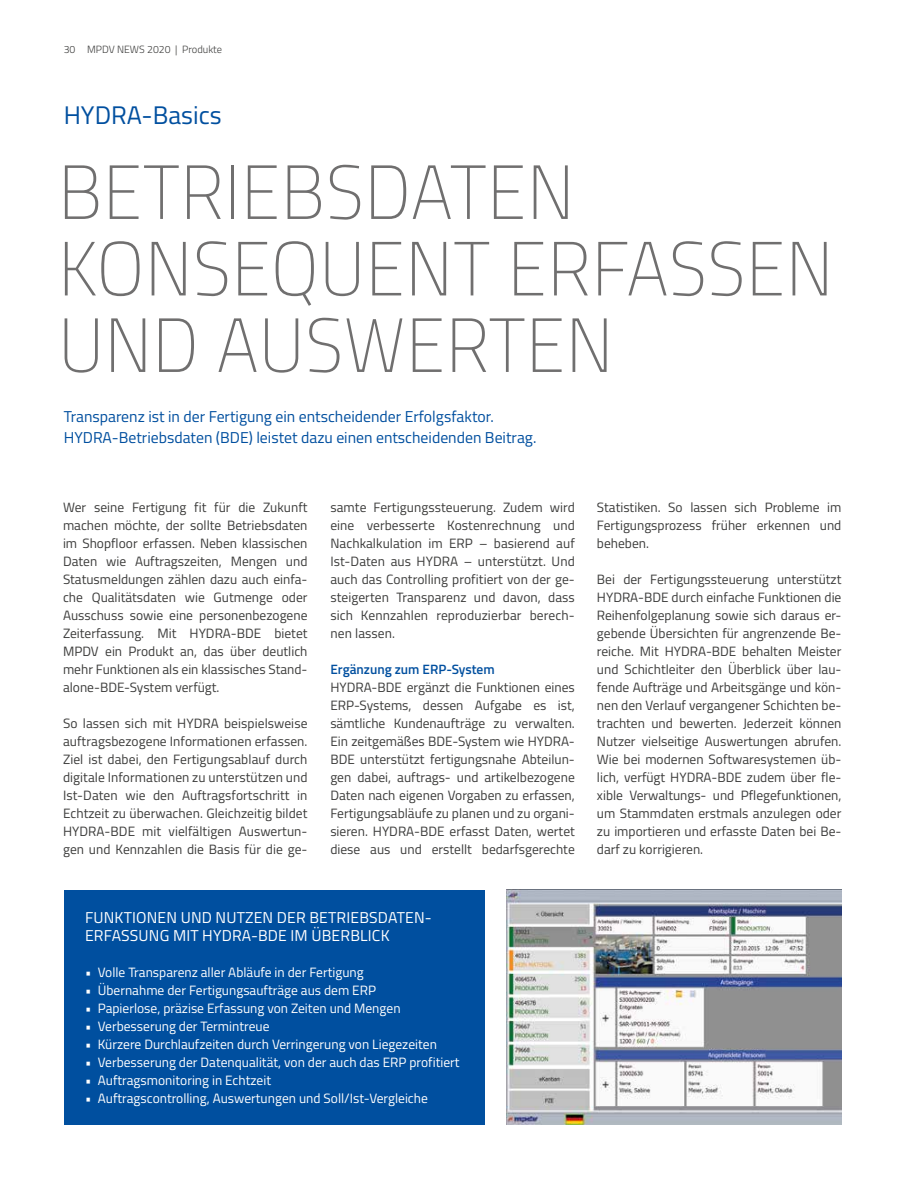
<style>
.page{position:relative;width:918px;height:1188px;background:#fff}
.page>*{position:absolute;margin:0;border:0;box-sizing:border-box;transform-origin:0 0}
.t1{font:76.5px/76.5px "Titillium Thin Upright";letter-spacing:.01em;color:#706f6f}
.t2{font:25.5px "Titillium";color:#004f9f}
.t3{font:15.75px/20.2px "Titillium";color:#004f9f}
.t4{font:15.75px/18px "Titillium";letter-spacing:.01em;color:#fff}
.t5{font:13.5px/18px "Titillium";color:#3c3c3b;text-align:justify}
.t6{font:13.5px "Titillium";color:#fff}
.t7{font:600 13.5px "Titillium";color:#004f9f}
.t8{font:300 10.5px "Titillium";color:#3c3c3b}
</style>
<div class="page">
<div style="left:64px;top:890px;width:421px;height:234px;background:#004f9f"></div>
<img style="left:507px;top:890px;width:334px;height:234px">
<p class="t8" style="left:64px;top:41px;width:160px">30 MPDV NEWS 2020 | Produkte</p>
<h2 class="t2" style="left:64px;top:96px;width:159px">HYDRA-Basics</h2>
<h1 class="t1" style="left:58px;top:150px;width:776px">BETRIEBSDATEN<br>KONSEQUENT ERFASSEN<br>UND AUSWERTEN</h1>
<p class="t3" style="left:64px;top:406px;width:474px">Transparenz ist in der Fertigung ein entscheidender Erfolgsfaktor.<br>HYDRA-Betriebsdaten (BDE) leistet dazu einen entscheidenden Beitrag.</p>
<p class="t5" style="left:63px;top:498px;width:246px">Wer seine Fertigung fit für die Zukunft machen möchte, der sollte Betriebsdaten im Shopfloor erfassen. Neben klassischen Daten wie Auftragszeiten, Mengen und Statusmeldungen zählen dazu auch einfa&shy;che Qualitätsdaten wie Gutmenge oder Ausschuss sowie eine personenbezogene Zeiterfassung. Mit HYDRA-BDE bietet MPDV ein Produkt an, das über deutlich mehr Funktionen als ein klassisches Stand&shy;alone-BDE-System verfügt.</p>
<p class="t5" style="left:63px;top:714px;width:246px">So lassen sich mit HYDRA beispielsweise auftragsbezogene Informationen erfassen.<br>Ziel ist dabei, den Fertigungsablauf durch digitale Informationen zu unterstützen und Ist-Daten wie den Auftragsfortschritt in Echtzeit zu überwachen. Gleichzeitig bildet HYDRA-BDE mit vielfältigen Auswertun&shy;gen und Kennzahlen die Basis für die ge-</p>
<p class="t5" style="left:330px;top:498px;width:246px">samte Fertigungssteuerung. Zudem wird eine verbesserte Kostenrechnung und Nachkalkulation im ERP – basierend auf Ist-Daten aus HYDRA – unterstützt. Und auch das Controlling profitiert von der ge&shy;steigerten Transparenz und davon, dass sich Kennzahlen reproduzierbar berech&shy;nen lassen.</p>
<p class="t7" style="left:330px;top:659px;width:166px">Ergänzung zum ERP-System</p>
<p class="t5" style="left:330px;top:678px;width:246px">HYDRA-BDE ergänzt die Funktionen eines ERP-Systems, dessen Aufgabe es ist, sämtliche Kundenaufträge zu verwalten.<br>Ein zeitgemäßes BDE-System wie HYDRA-BDE unterstützt fertigungsnahe Abteilun&shy;gen dabei, auftrags- und artikelbezogene Daten nach eigenen Vorgaben zu erfassen, Fertigungsabläufe zu planen und zu organi&shy;sieren. HYDRA-BDE erfasst Daten, wertet diese aus und erstellt bedarfsgerechte</p>
<p class="t4" style="left:85px;top:908px;width:346px">FUNKTIONEN UND NUTZEN DER BETRIEBSDATEN-<br>ERFASSUNG MIT HYDRA-BDE IM ÜBERBLICK</p>
<p class="t6" style="left:85px;top:962px;width:280px">• Volle Transparenz aller Abläufe in der Fertigung</p>
<p class="t6" style="left:85px;top:980px;width:293px">• Übernahme der Fertigungsaufträge aus dem ERP</p>
<p class="t6" style="left:85px;top:998px;width:317px">• Papierlose, präzise Erfassung von Zeiten und Mengen</p>
<p class="t6" style="left:85px;top:1016px;width:186px">• Verbesserung der Termintreue</p>
<p class="t6" style="left:85px;top:1034px;width:353px">• Kürzere Durchlaufzeiten durch Verringerung von Liegezeiten</p>
<p class="t6" style="left:85px;top:1052px;width:376px">• Verbesserung der Datenqualität, von der auch das ERP profitiert</p>
<p class="t6" style="left:85px;top:1070px;width:188px">• Auftragsmonitoring in Echtzeit</p>
<p class="t6" style="left:85px;top:1088px;width:344px">• Auftragscontrolling, Auswertungen und Soll/Ist-Vergleiche</p>
<p class="t5" style="left:597px;top:498px;width:246px">Statistiken. So lassen sich Probleme im Fertigungsprozess früher erkennen und beheben.</p>
<p class="t5" style="left:597px;top:570px;width:246px">Bei der Fertigungssteuerung unterstützt HYDRA-BDE durch einfache Funktionen die Reihenfolgeplanung sowie sich daraus er&shy;gebende Übersichten für angrenzende Be&shy;reiche. Mit HYDRA-BDE behalten Meister und Schichtleiter den Überblick über lau&shy;fende Aufträge und Arbeitsgänge und kön&shy;nen den Verlauf vergangener Schichten be&shy;trachten und bewerten. Jederzeit können Nutzer vielseitige Auswertungen abrufen.<br>Wie bei modernen Softwaresystemen üb&shy;lich, verfügt HYDRA-BDE zudem über fle&shy;xible Verwaltungs- und Pflegefunktionen, um Stammdaten erstmals anzulegen oder zu importieren und erfasste Daten bei Be&shy;darf zu korrigieren.</p>
</div>
